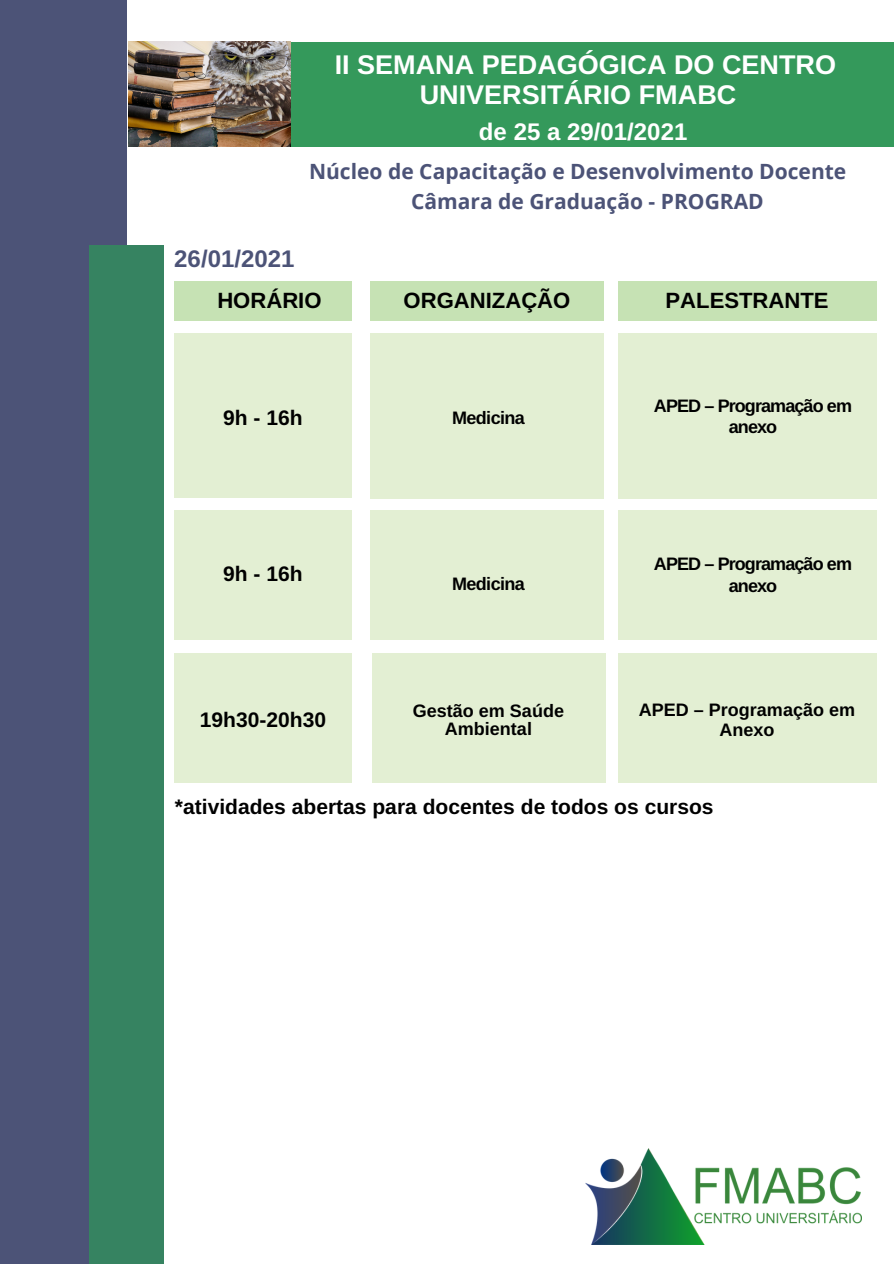
<style>
.page{position:relative;width:894px;height:1264px;background:#fff}
.page>*{position:absolute;margin:0;border:0;box-sizing:border-box;transform-origin:0 0}
.t1{font:700 27px/30.5px "Arimo";color:#fff;text-align:center}
.t2{font:700 24px "Arimo";color:#fff}
.t3{font:700 24px "Arimo";color:#4c5377}
.t4{font:700 22.05px "Arimo";color:#000}
.t5{font:700 21px "Arimo";color:#000}
.t6{font:700 21px "Open Sans";color:#4c5377}
.t7{font:700 18px/21.5px "Arimo";letter-spacing:-.035em;color:#000;text-align:center}
.t8{font:700 18px/18px "Arimo";color:#000;text-align:center}
</style>
<div class="page">
<div style="left:269px;top:42px;width:624px;height:104px;background:#34995b"></div>
<div style="left:0;top:0;width:127px;height:1263px;background:#4c5377"></div>
<div style="left:89px;top:245px;width:75px;height:1018px;background:#368361"></div>
<img style="left:585px;top:1148px;width:275px;height:96px">
<div style="left:174px;top:281px;width:177px;height:39px;background:#c6e2b4"></div>
<div style="left:370px;top:281px;width:233px;height:39px;background:#c6e2b4"></div>
<div style="left:617px;top:281px;width:259px;height:39px;background:#c6e2b4"></div>
<div style="left:174px;top:510px;width:177px;height:130px;background:#e3efd3"></div>
<div style="left:370px;top:334px;width:233px;height:165px;background:#e3efd3"></div>
<div style="left:370px;top:510px;width:233px;height:130px;background:#e3efd3"></div>
<div style="left:617px;top:334px;width:259px;height:165px;background:#e3efd3"></div>
<div style="left:617px;top:510px;width:259px;height:130px;background:#e3efd3"></div>
<div style="left:174px;top:334px;width:177px;height:164px;background:#e3efd3"></div>
<img style="left:128px;top:42px;width:162px;height:104px">
<div style="left:174px;top:652px;width:177px;height:130px;background:#e3efd3"></div>
<div style="left:617px;top:652px;width:259px;height:130px;background:#e3efd3"></div>
<div style="left:371px;top:652px;width:234px;height:130px;background:#e3efd3"></div>
<p class="t1" style="left:334px;top:49px;width:502px">II SEMANA PEDAGÓGICA DO CENTRO<br>UNIVERSITÁRIO FMABC</p>
<p class="t2" style="left:479px;top:118px;width:210px">de 25 a 29/01/2021</p>
<p class="t6" style="left:309px;top:156px;width:538px">Núcleo de Capacitação e Desenvolvimento Docente</p>
<p class="t3" style="left:174px;top:245px;width:122px">26/01/2021</p>
<p class="t6" style="left:411px;top:187px;width:354px">Câmara de Graduação - PROGRAD</p>
<p class="t4" style="left:217px;top:288px;width:106px">HORÁRIO</p>
<p class="t4" style="left:403px;top:288px;width:168px">ORGANIZAÇÃO</p>
<p class="t4" style="left:665px;top:288px;width:164px">PALESTRANTE</p>
<p class="t5" style="left:223px;top:406px;width:81px">9h - 16h</p>
<p class="t7" style="left:452px;top:407px;width:74px">Medicina</p>
<p class="t5" style="left:223px;top:562px;width:81px">9h - 16h</p>
<p class="t7" style="left:452px;top:573px;width:74px">Medicina</p>
<p class="t7" style="left:653px;top:395px;width:199px">APED – Programação em anexo</p>
<p class="t7" style="left:653px;top:553px;width:199px">APED – Programação em anexo</p>
<p class="t5" style="left:200px;top:708px;width:128px">19h30-20h30</p>
<p class="t8" style="left:638px;top:699px;width:218px;line-height:20.2px">APED – Programação em<br>Anexo</p>
<p class="t8" style="left:412px;top:702px;width:153px">Gestão em Saúde<br>Ambiental</p>
<p class="t5" style="left:175px;top:795px;width:540px">*atividades abertas para docentes de todos os cursos</p>
</div>
